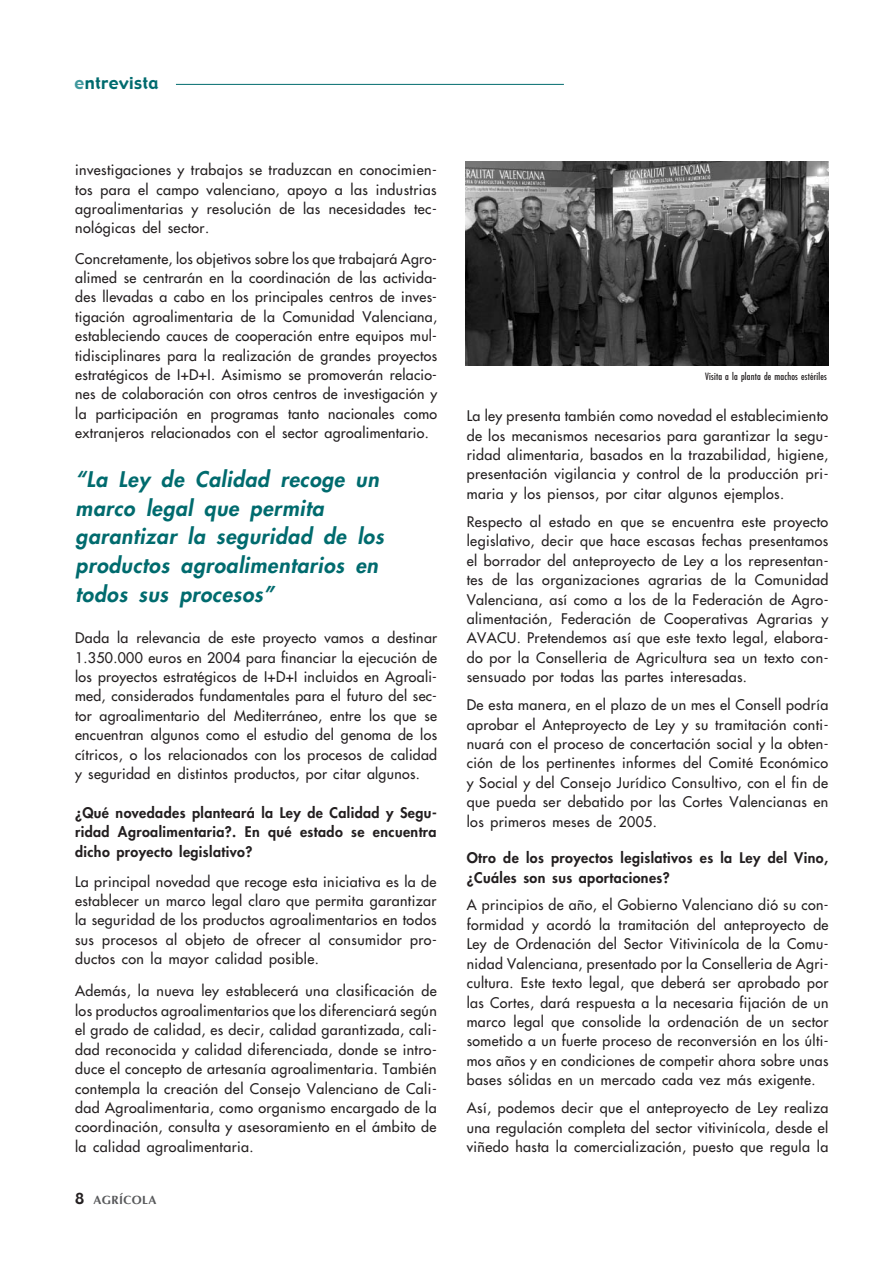
<style>
.page{position:relative;width:893px;height:1263px;background:#fff}
.page>*{position:absolute;margin:0;border:0;box-sizing:border-box;transform-origin:0 0}
.t1{font:italic 800 21px/28.7px "Futura";letter-spacing:.03em;color:#006b6e}
.t2{font:16.5px "Gadget";letter-spacing:.03em;color:#006b6e}
.t3{font:14.25px/19.4px "Futura";letter-spacing:.03em;color:#231f20;text-align:justify}
.t4{font:800 14.25px/19.4px "Futura";letter-spacing:.03em;color:#231f20;text-align:justify}
.t5{font:700 12px "Optima";letter-spacing:.025em;color:#58595b}
.t6{font:condensed 9.75px "Futura";letter-spacing:.02em;color:#231f20}
.s1{color:#40989d}
.s2{font-family:"Gadget";font-weight:400;font-size:15px;color:#231f20}
</style>
<div class="page">
<img style="left:465px;top:162px;width:363px;height:204px">
<hr style="left:176px;top:84px;width:388px;height:1px;background:#006b6e">
<p class="t2" style="left:75px;top:77px;width:85px"><span class="s1">e</span>ntrevista</p>
<p class="t3" style="left:75px;top:161px;width:363px">investigaciones y trabajos se traduzcan en conocimien&shy;tos para el campo valenciano, apoyo a las industrias agroalimentarias y resolución de las necesidades tec&shy;nológicas del sector.</p>
<p class="t3" style="left:75px;top:250px;width:363px">Concretamente, los objetivos sobre los que trabajará Agro&shy;alimed se centrarán en la coordinación de las activida&shy;des llevadas a cabo en los principales centros de inves&shy;tigación agroalimentaria de la Comunidad Valenciana, estableciendo cauces de cooperación entre equipos mul&shy;tidisciplinares para la realización de grandes proyectos estratégicos de I+D+I. Asimismo se promoverán relacio&shy;nes de colaboración con otros centros de investigación y la participación en programas tanto nacionales como extranjeros relacionados con el sector agroalimentario.</p>
<h1 class="t1" style="left:76px;top:467px;width:309px">“La Ley de Calidad recoge un marco legal que permita garantizar la seguridad de los productos agroalimentarios en todos sus procesos”</h1>
<p class="t3" style="left:75px;top:629px;width:363px">Dada la relevancia de este proyecto vamos a destinar 1.350.000 euros en 2004 para financiar la ejecución de los proyectos estratégicos de I+D+I incluidos en Agroali&shy;med, considerados fundamentales para el futuro del sec&shy;tor agroalimentario del Mediterráneo, entre los que se encuentran algunos como el estudio del genoma de los cítricos, o los relacionados con los procesos de calidad y seguridad en distintos productos, por citar algunos.</p>
<p class="t4" style="left:75px;top:804px;width:363px">¿Qué novedades planteará la Ley de Calidad y Segu&shy;ridad Agroalimentaria?. En qué estado se encuentra dicho proyecto legislativo?</p>
<p class="t3" style="left:75px;top:873px;width:363px">La principal novedad que recoge esta iniciativa es la de establecer un marco legal claro que permita garantizar la seguridad de los productos agroalimentarios en todos sus procesos al objeto de ofrecer al consumidor pro&shy;ductos con la mayor calidad posible.</p>
<p class="t3" style="left:75px;top:982px;width:363px">Además, la nueva ley establecerá una clasificación de los productos agroalimentarios que los diferenciará según el grado de calidad, es decir, calidad garantizada, cali&shy;dad reconocida y calidad diferenciada, donde se intro&shy;duce el concepto de artesanía agroalimentaria. También contempla la creación del Consejo Valenciano de Cali&shy;dad Agroalimentaria, como organismo encargado de la coordinación, consulta y asesoramiento en el ámbito de la calidad agroalimentaria.</p>
<p class="t5" style="left:75px;top:1195px;width:83px"><span class="s2">8</span> AGRÍCOLA</p>
<p class="t6" style="left:705px;top:371px;width:123px">Visita a la planta de machos estériles</p>
<p class="t3" style="left:466px;top:407px;width:363px">La ley presenta también como novedad el establecimiento de los mecanismos necesarios para garantizar la segu&shy;ridad alimentaria, basados en la trazabilidad, higiene, presentación vigilancia y control de la producción pri&shy;maria y los piensos, por citar algunos ejemplos.</p>
<p class="t3" style="left:466px;top:513px;width:363px">Respecto al estado en que se encuentra este proyecto legislativo, decir que hace escasas fechas presentamos el borrador del anteproyecto de Ley a los representan&shy;tes de las organizaciones agrarias de la Comunidad Valenciana, así como a los de la Federación de Agro&shy;alimentación, Federación de Cooperativas Agrarias y AVACU. Pretendemos así que este texto legal, elabora&shy;do por la Conselleria de Agricultura sea un texto con&shy;sensuado por todas las partes interesadas.</p>
<p class="t3" style="left:466px;top:696px;width:363px">De esta manera, en el plazo de un mes el Consell podría aprobar el Anteproyecto de Ley y su tramitación conti&shy;nuará con el proceso de concertación social y la obten&shy;ción de los pertinentes informes del Comité Económico y Social y del Consejo Jurídico Consultivo, con el fin de que pueda ser debatido por las Cortes Valencianas en los primeros meses de 2005.</p>
<p class="t4" style="left:466px;top:849px;width:363px">Otro de los proyectos legislativos es la Ley del Vino, ¿Cuáles son sus aportaciones?</p>
<p class="t3" style="left:466px;top:896px;width:363px">A principios de año, el Gobierno Valenciano dió su con&shy;formidad y acordó la tramitación del anteproyecto de Ley de Ordenación del Sector Vitivinícola de la Comu&shy;nidad Valenciana, presentado por la Conselleria de Agri&shy;cultura. Este texto legal, que deberá ser aprobado por las Cortes, dará respuesta a la necesaria fijación de un marco legal que consolide la ordenación de un sector sometido a un fuerte proceso de reconversión en los últi&shy;mos años y en condiciones de competir ahora sobre unas bases sólidas en un mercado cada vez más exigente.</p>
<p class="t3" style="left:466px;top:1099px;width:363px">Así, podemos decir que el anteproyecto de Ley realiza una regulación completa del sector vitivinícola, desde el viñedo hasta la comercialización, puesto que regula la</p>
</div>
